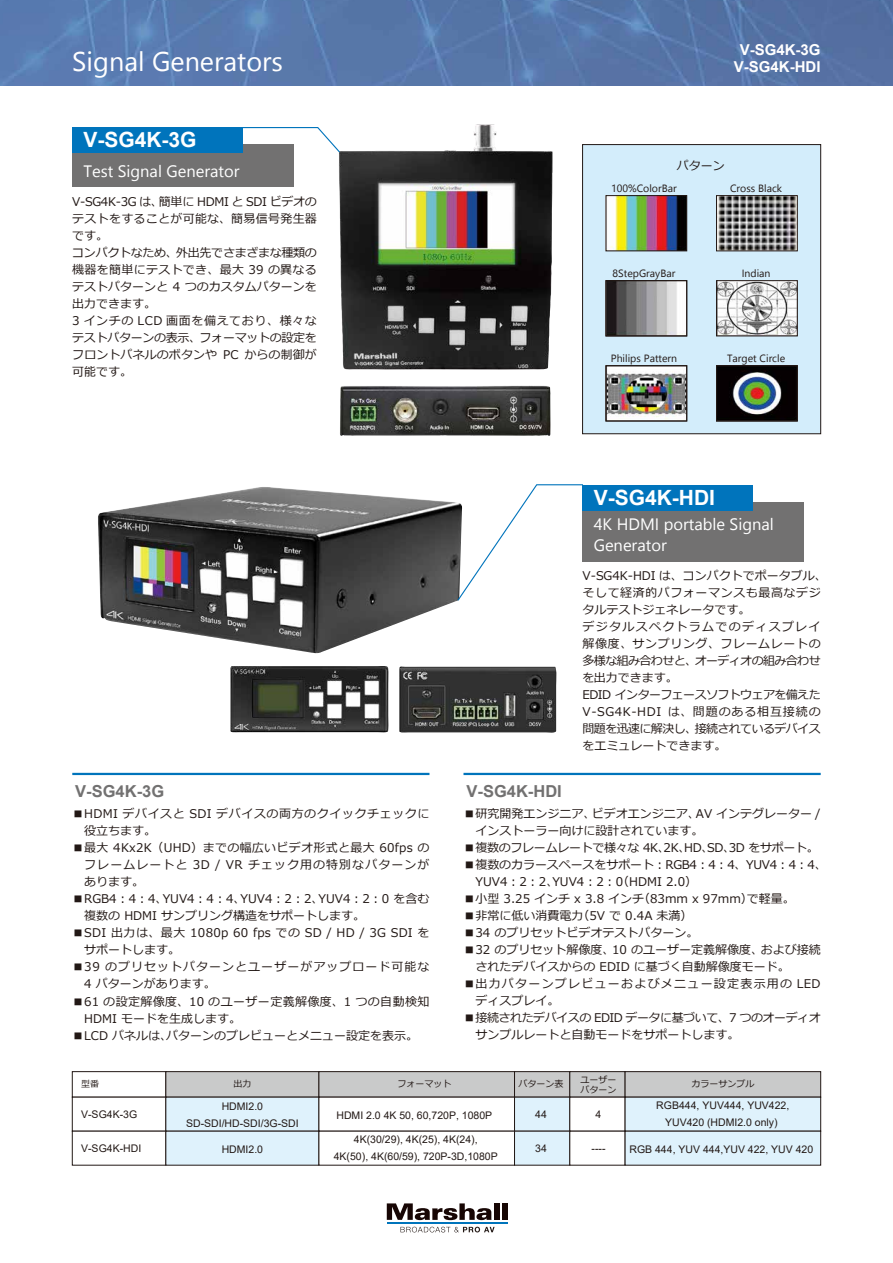
<style>
.page{position:relative;width:893px;height:1263px;background:#fff}
.page>*{position:absolute;margin:0;border:0;box-sizing:border-box;transform-origin:0 0}
.t1{font:27px "Leelawadee UI";color:#fff}
.t2{font:700 21px "Arial";color:#fff}
.t3{font:16.5px/21.3px "Leelawadee UI";color:#fff}
.t4{font:700 16.5px "Arial";color:#727171}
.t5{font:700 15px "Arial";color:#fff}
.t6{font:12px/17px "Meiryo";color:#221815}
.t7{font:12px/17px "Meiryo";letter-spacing:-.04em;color:#221815}
.t8{font:12px/17px "Meiryo";letter-spacing:.035em;color:#221815}
.t9{font:12px/17px "Meiryo";letter-spacing:.025em;color:#221815}
.t10{font:12px/17px "Meiryo";letter-spacing:.085em;color:#221815}
.t11{font:12px/17px "Meiryo";letter-spacing:.05em;color:#221815}
.t12{font:12px "Meiryo";letter-spacing:-.025em;color:#221815}
.t13{font:12px/17px "Meiryo";letter-spacing:.105em;color:#221815}
.t14{font:10.5px/17px "Arial";color:#221815;text-align:center}
.t15{font:10.5px "Leelawadee UI";color:#221815}
.t16{font:9px/10.5px "Meiryo";color:#221815}
</style>
<div class="page">
<div style="left:72px;top:1071px;width:94px;height:26px;background:#fff;border:1px solid #221815"></div>
<div style="left:166px;top:1071px;width:153px;height:26px;background:#c9caca;border:1px solid #221815"></div>
<div style="left:319px;top:1071px;width:196px;height:26px;background:#c9caca;border:1px solid #221815"></div>
<div style="left:514px;top:1071px;width:56px;height:26px;background:#c9caca;border:1px solid #221815"></div>
<div style="left:570px;top:1071px;width:55px;height:26px;background:#c9caca;border:1px solid #221815"></div>
<div style="left:625px;top:1071px;width:196px;height:26px;background:#c9caca;border:1px solid #221815"></div>
<div style="left:166px;top:1097px;width:153px;height:34px;background:#dff2fc"></div>
<div style="left:514px;top:1097px;width:56px;height:34px;background:#dff2fc;border:1px solid #221815"></div>
<div style="left:625px;top:1097px;width:196px;height:34px;background:#dff2fc"></div>
<div style="left:166px;top:1131px;width:153px;height:34px;background:#dff2fc"></div>
<div style="left:514px;top:1131px;width:56px;height:34px;background:#dff2fc;border:1px solid #221815"></div>
<div style="left:625px;top:1131px;width:196px;height:34px;background:#dff2fc"></div>
<img style="left:98px;top:487px;width:359px;height:166px">
<img style="left:340px;top:385px;width:210px;height:51px">
<img style="left:399px;top:666px;width:158px;height:67px">
<img style="left:230px;top:666px;width:159px;height:67px">
<img style="left:339px;top:124px;width:214px;height:246px">
<div style="left:583px;top:145px;width:238px;height:289px;background:#d3edfb"></div>
<img style="left:718px;top:197px;width:77px;height:52px">
<div style="left:582px;top:144px;width:239px;height:290px;border:1px solid #221815"></div>
<img style="left:608px;top:197px;width:77px;height:52px">
<div style="left:716px;top:195px;width:81px;height:56px;border:1px solid #221815"></div>
<div style="left:606px;top:195px;width:81px;height:56px;border:1px solid #221815"></div>
<img style="left:608px;top:282px;width:77px;height:52px">
<img style="left:718px;top:282px;width:77px;height:52px">
<img style="left:608px;top:367px;width:77px;height:52px">
<img style="left:718px;top:367px;width:77px;height:52px">
<div style="left:606px;top:280px;width:81px;height:56px;border:1px solid #221815"></div>
<div style="left:716px;top:280px;width:81px;height:56px;border:1px solid #221815"></div>
<div style="left:606px;top:365px;width:81px;height:56px;border:1px solid #221815"></div>
<div style="left:716px;top:365px;width:81px;height:56px;border:1px solid #221815"></div>
<img style="left:0;top:0;width:893px;height:85px">
<svg style="left:387px;top:1203px;width:105px;height:17px"></svg>
<div style="left:494px;top:1203px;width:5px;height:17px;background:#170604"></div>
<div style="left:502px;top:1203px;width:5px;height:17px;background:#170604"></div>
<hr style="left:387px;top:1222px;width:120px;height:2px;background:#0074bb">
<svg style="left:400px;top:1227px;width:95px;height:5px"></svg>
<hr style="left:72px;top:773px;width:357px;height:2px;background:#0074bb">
<hr style="left:463px;top:773px;width:358px;height:2px;background:#0074bb">
<div style="left:72px;top:145px;width:221px;height:42px;background:#727171"></div>
<div style="left:583px;top:502px;width:221px;height:59px;background:#727171"></div>
<div style="left:72px;top:128px;width:170px;height:25px;background:#0074bc"></div>
<div style="left:583px;top:485px;width:170px;height:25px;background:#0074bc"></div>
<svg style="left:241px;top:126px;width:100px;height:27px"></svg>
<svg style="left:457px;top:484px;width:127px;height:117px"></svg>
<p class="t5" style="left:740px;top:39px;width:82px">V-SG4K-3G</p>
<h1 class="t1" style="left:72px;top:42px;width:212px">Signal Generators</h1>
<p class="t5" style="left:734px;top:56px;width:88px">V-SG4K-HDI</p>
<h2 class="t2" style="left:83px;top:125px;width:115px">V-SG4K-3G</h2>
<h3 class="t3" style="left:83px;top:160px;width:158px">Test Signal Generator</h3>
<p class="t6" style="left:72px;top:194px;width:246px">V-SG4K-3G は、簡単に HDMI と SDI ビデオのテストをすることが可能な、簡易信号発生器です。<br>コンパクトなため、外出先でさまざまな種類の機器を簡単にテストでき、最大 39 の異なるテストパターンと 4 つのカスタムパターンを出力できます。<br>3 インチの LCD 画面を備えており、様々なテストパターンの表示、フォーマットの設定をフロントパネルのボタンや PC からの制御が可能です。</p>
<p class="t6" style="left:677px;top:158px;width:49px">パターン</p>
<p class="t15" style="left:611px;top:181px;width:67px">100%ColorBar</p>
<p class="t15" style="left:730px;top:181px;width:54px">Cross Black</p>
<p class="t15" style="left:613px;top:266px;width:64px">8StepGrayBar</p>
<p class="t15" style="left:742px;top:266px;width:30px">Indian</p>
<p class="t15" style="left:611px;top:351px;width:68px">Philips Pattern</p>
<p class="t15" style="left:727px;top:351px;width:60px">Target Circle</p>
<h3 class="t4" style="left:75px;top:780px;width:90px">V-SG4K-3G</h3>
<h3 class="t4" style="left:466px;top:780px;width:97px">V-SG4K-HDI</h3>
<h2 class="t2" style="left:594px;top:482px;width:123px">V-SG4K-HDI</h2>
<h3 class="t3" style="left:594px;top:513px;width:182px">4K HDMI portable Signal<br>Generator</h3>
<p class="t6" style="left:583px;top:568px;width:246px">V-SG4K-HDI は、コンパクトでポータブル、そして経済的パフォーマンスも最高なデジタルテストジェネレータです。<br>デジタルスペクトラムでのディスプレイ解像度、サンプリング、フレームレートの多様な組み合わせと、オーディオの組み合わせを出力できます。<br>EDID インターフェースソフトウェアを備えた<br>V-SG4K-HDI は、問題のある相互接続の問題を迅速に解決し、接続されているデバイスをエミュレートできます。</p>
<p class="t11" style="left:84px;top:806px;width:347px;text-indent:-12px">■HDMI デバイスと SDI デバイスの両方のクイックチェックに役立ちます。</p>
<p class="t6" style="left:84px;top:840px;width:347px;text-align:justify;text-indent:-12px">■最大 4Kx2K（UHD）までの幅広いビデオ形式と最大 60fps のフレームレートと 3D / VR チェック用の特別なパターンがあります。</p>
<p class="t6" style="left:84px;top:891px;width:347px;text-indent:-12px">■RGB4︓4︓4、YUV4︓4︓4、YUV4︓2︓2、YUV4︓2︓0 を含む複数の HDMI サンプリング構造をサポートします。</p>
<p class="t9" style="left:84px;top:925px;width:347px;text-indent:-12px">■SDI 出力は、最大 1080p 60 fps での SD / HD / 3G SDI をサポートします。</p>
<p class="t10" style="left:84px;top:959px;width:347px;text-indent:-12px">■39 のプリセットパターンとユーザーがアップロード可能な<br>4 パターンがあります。</p>
<p class="t8" style="left:84px;top:993px;width:347px;text-indent:-12px">■61 の設定解像度、10 のユーザー定義解像度、1 つの自動検知<br>HDMI モードを生成します。</p>
<p class="t6" style="left:72px;top:1027px;width:347px">■LCD パネルは、パターンのプレビューとメニュー設定を表示。</p>
<p class="t6" style="left:475px;top:806px;width:347px;text-indent:-12px">■研究開発エンジニア、ビデオエンジニア、AV インテグレーター /インストーラー向けに設計されています。</p>
<p class="t12" style="left:463px;top:840px;width:357px">■複数のフレームレートで様々な 4K、2K、HD、SD、3D をサポート。</p>
<p class="t6" style="left:475px;top:857px;width:353px;text-indent:-12px">■複数のカラースペースをサポート︓RGB4︓4︓4、YUV4︓4︓4、<br>YUV4︓2︓2、YUV4︓2︓0（HDMI 2.0）</p>
<p class="t6" style="left:463px;top:891px;width:333px">■小型 3.25 インチ x 3.8 インチ（83mm x 97mm）で軽量。</p>
<p class="t6" style="left:463px;top:908px;width:231px">■非常に低い消費電力（5V で 0.4A 未満）</p>
<p class="t6" style="left:463px;top:925px;width:236px">■34 のプリセットビデオテストパターン。</p>
<p class="t6" style="left:475px;top:942px;width:347px;text-indent:-12px">■32 のプリセット解像度、10 のユーザー定義解像度、および接続されたデバイスからの EDID に基づく自動解像度モード。</p>
<p class="t13" style="left:475px;top:976px;width:347px;text-indent:-12px">■出力パターンプレビューおよびメニュー設定表示用の LEDディスプレイ。</p>
<p class="t7" style="left:475px;top:1010px;width:347px;text-indent:-12px">■接続されたデバイスの EDID データに基づいて、7 つのオーディオサンプルレートと自動モードをサポートします。</p>
<p class="t16" style="left:81px;top:1079px;width:19px">型番</p>
<p class="t14" style="left:81px;top:1106px;width:58px">V-SG4K-3G</p>
<p class="t14" style="left:81px;top:1140px;width:62px">V-SG4K-HDI</p>
<p class="t16" style="left:233px;top:1079px;width:19px">出力</p>
<p class="t14" style="left:186px;top:1097px;width:114px">HDMI2.0<br>SD-SDI/HD-SDI/3G-SDI</p>
<p class="t14" style="left:222px;top:1141px;width:43px">HDMI2.0</p>
<p class="t16" style="left:397px;top:1079px;width:55px">フォーマット</p>
<p class="t16" style="left:519px;top:1079px;width:46px">パターン表</p>
<p class="t16" style="left:580px;top:1075px;width:37px">ユーザーパターン</p>
<p class="t16" style="left:691px;top:1079px;width:64px">カラーサンプル</p>
<p class="t14" style="left:336px;top:1107px;width:157px">HDMI 2.0 4K 50, 60,720P, 1080P</p>
<p class="t14" style="left:334px;top:1131px;width:165px">4K(30/29), 4K(25), 4K(24),<br>4K(50), 4K(60/59), 720P-3D,1080P</p>
<p class="t14" style="left:535px;top:1106px;width:13px">44</p>
<p class="t14" style="left:535px;top:1140px;width:13px">34</p>
<p class="t14" style="left:656px;top:1097px;width:135px">RGB444, YUV444, YUV422,<br>YUV420 (HDMI2.0 only)</p>
<p class="t14" style="left:596px;top:1106px;width:7px">4</p>
<p class="t14" style="left:591px;top:1140px;width:15px">----</p>
<p class="t14" style="left:629px;top:1141px;width:185px">RGB 444, YUV 444,YUV 422, YUV 420</p>
</div>
